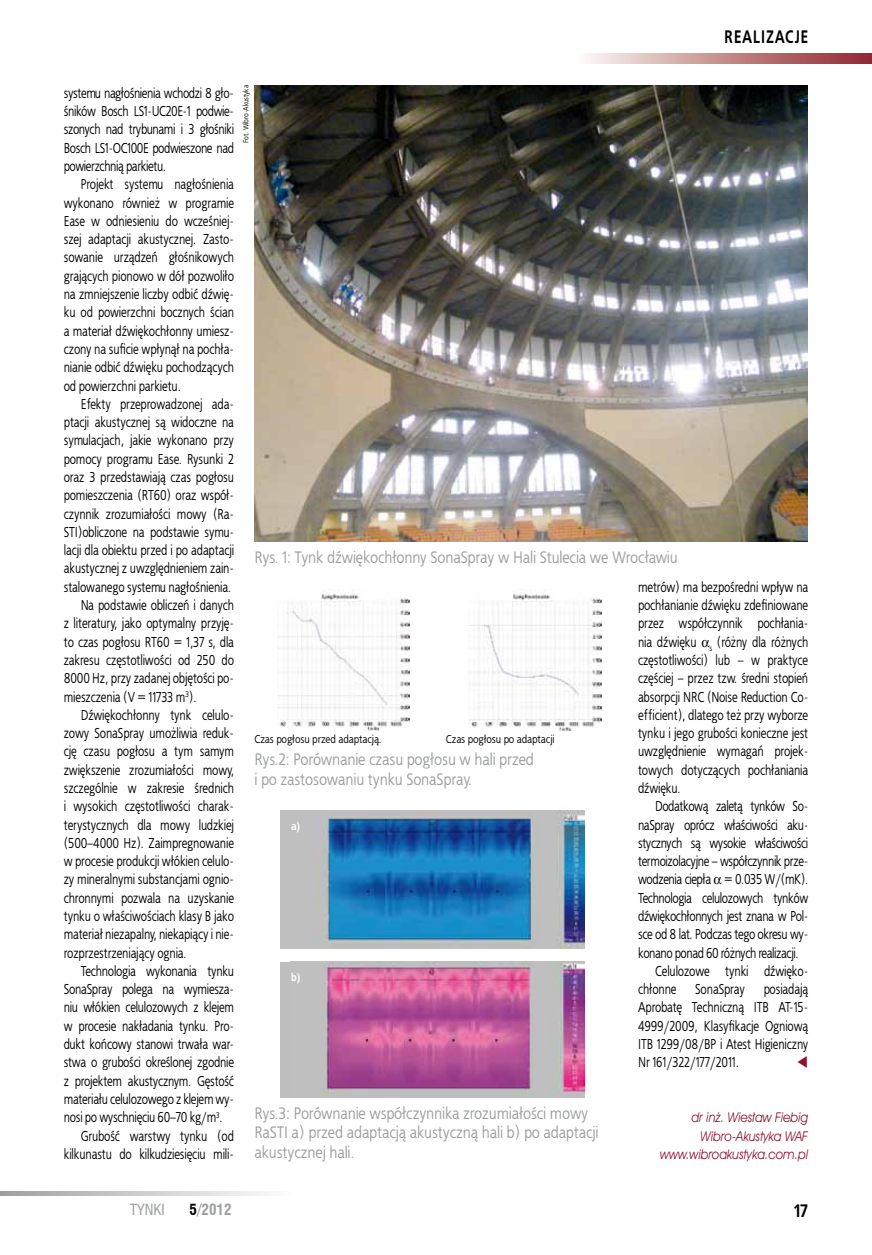
<style>
.page{position:relative;width:872px;height:1255px;background:#fff}
.page>*{position:absolute;margin:0;border:0;box-sizing:border-box;transform-origin:0 0}
.t1{font:700 18px "Bureau EFN";letter-spacing:.05em;color:#000;scale:.9 1}
.t2{font:700 18px "Bureau EFN";letter-spacing:.05em;color:#000}
.t3{font:16.5px/19.8px "Bureau EFN";color:#9c9e9f}
.t4{font:700 condensed 15px "Swiss 721 BT";color:#9c9e9f}
.t5{font:condensed 15px "Swiss 721 BT";color:#9c9e9f}
.t6{font:14.25px/18.3px "Bureau EFN";color:#000;text-align:justify;scale:.9 1}
.t7{font:14.25px "Bureau EFN";letter-spacing:-.02em;color:#000;scale:.9 1}
.t8{font:italic 13.5px/18.3px "Avant Garde Bk PL";color:#8d1230;text-align:right;scale:.9 1}
.t9{font:11.25px "Bureau EFN";color:#000}
.t10{font:700 11.25px "Bureau EFN";color:#fff}
.t11{font:7.5px "Bureau EFN";color:#000}
.s1{color:#000}
</style>
<div class="page">
<svg style="left:587px;top:53px;width:285px;height:11px;background:#c38a8a"></svg>
<svg style="left:0;top:1191px;width:263px;height:4px"></svg>
<img style="left:254px;top:85px;width:553px;height:456px">
<img style="left:278px;top:589px;width:132px;height:141px">
<img style="left:469px;top:590px;width:132px;height:141px">
<img style="left:280px;top:810px;width:305px;height:138px">
<div style="left:280px;top:961px;width:305px;height:136px;background:#bfbebf"></div>
<img style="left:325px;top:961px;width:260px;height:136px">
<p class="t1" style="left:724px;top:25px;width:95px">REALIZACJE</p>
<p class="t6" style="left:64px;top:84px;width:190px">systemu nagłośnienia wchodzi 8 gło&shy;śników Bosch LS1-UC20E-1 podwie&shy;szonych nad trybunami i 3 głośniki Bosch LS1-OC100E podwieszone nad powierzchnią parkietu.</p>
<p class="t6" style="left:64px;top:175px;width:190px;text-indent:17px">Projekt systemu nagłośnienia wykonano również w programie Ease w odniesieniu do wcześniej&shy;szej adaptacji akustycznej. Zasto&shy;sowanie urządzeń głośnikowych grających pionowo w dół pozwoliło na zmniejszenie liczby odbić dźwię&shy;ku od powierzchni bocznych ścian a materiał dźwiękochłonny umiesz&shy;czony na suficie wpłynął na pochła&shy;nianie odbić dźwięku pochodzących od powierzchni parkietu.</p>
<p class="t6" style="left:81px;top:395px;width:172px">Efekty przeprowadzonej ada-</p>
<p class="t6" style="left:64px;top:413px;width:190px">ptacji akustycznej są widoczne na</p>
<p class="t6" style="left:64px;top:431px;width:190px">symulacjach, jakie wykonano przy</p>
<p class="t6" style="left:64px;top:450px;width:190px">pomocy programu Ease. Rysunki 2</p>
<p class="t6" style="left:64px;top:468px;width:190px">oraz 3 przedstawiają czas pogłosu</p>
<p class="t6" style="left:64px;top:486px;width:190px">pomieszczenia (RT60) oraz współ-</p>
<p class="t6" style="left:64px;top:505px;width:190px">czynnik zrozumiałości mowy (Ra-</p>
<p class="t6" style="left:64px;top:523px;width:190px">STI)obliczone na podstawie symu-</p>
<p class="t6" style="left:64px;top:541px;width:191px">lacji dla obiektu przed i po adaptacji</p>
<p class="t6" style="left:64px;top:559px;width:190px">akustycznej z uwzględnieniem zain-</p>
<p class="t6" style="left:64px;top:578px;width:187px">stalowanego systemu nagłośnienia.</p>
<p class="t6" style="left:81px;top:596px;width:172px">Na podstawie obliczeń i danych</p>
<p class="t6" style="left:64px;top:614px;width:190px">z literatury, jako optymalny przyję-</p>
<p class="t6" style="left:64px;top:633px;width:190px">to czas pogłosu RT60 = 1,37 s, dla</p>
<p class="t6" style="left:64px;top:651px;width:190px">zakresu częstotliwości od 250 do</p>
<p class="t6" style="left:64px;top:669px;width:190px">8000 Hz, przy zadanej objętości po-</p>
<p class="t6" style="left:64px;top:687px;width:149px">mieszczenia (V = 11733 m<sup>3</sup>).</p>
<p class="t6" style="left:81px;top:706px;width:172px">Dźwiękochłonny tynk celulo-</p>
<p class="t6" style="left:64px;top:724px;width:190px">zowy SonaSpray umożliwia reduk-</p>
<p class="t6" style="left:64px;top:742px;width:190px">cję czasu pogłosu a tym samym</p>
<p class="t6" style="left:64px;top:761px;width:190px">zwiększenie zrozumiałości mowy,</p>
<p class="t6" style="left:64px;top:779px;width:190px">szczególnie w zakresie średnich</p>
<p class="t6" style="left:64px;top:797px;width:190px">i wysokich częstotliwości charak-</p>
<p class="t6" style="left:64px;top:815px;width:190px">terystycznych dla mowy ludzkiej</p>
<p class="t6" style="left:64px;top:834px;width:190px">(500–4000 Hz). Zaimpregnowanie</p>
<p class="t6" style="left:64px;top:852px;width:190px">w procesie produkcji włókien celulo-</p>
<p class="t6" style="left:64px;top:870px;width:190px">zy mineralnymi substancjami ognio-</p>
<p class="t6" style="left:64px;top:889px;width:190px">chronnymi pozwala na uzyskanie</p>
<p class="t6" style="left:64px;top:907px;width:190px">tynku o właściwościach klasy B jako</p>
<p class="t6" style="left:64px;top:925px;width:190px">materiał niezapalny, niekapiący i nie-</p>
<p class="t6" style="left:64px;top:943px;width:138px">rozprzestrzeniający ognia.</p>
<p class="t6" style="left:81px;top:962px;width:172px">Technologia wykonania tynku</p>
<p class="t6" style="left:64px;top:980px;width:190px">SonaSpray polega na wymiesza-</p>
<p class="t6" style="left:64px;top:998px;width:190px">niu włókien celulozowych z klejem</p>
<p class="t6" style="left:64px;top:1017px;width:190px">w procesie nakładania tynku. Pro-</p>
<p class="t6" style="left:64px;top:1035px;width:190px">dukt końcowy stanowi trwała war-</p>
<p class="t6" style="left:64px;top:1053px;width:190px">stwa o grubości określonej zgodnie</p>
<p class="t6" style="left:64px;top:1071px;width:190px">z projektem akustycznym. Gęstość</p>
<p class="t6" style="left:64px;top:1090px;width:190px">materiału celulozowego z klejem wy-</p>
<p class="t6" style="left:64px;top:1108px;width:178px">nosi po wyschnięciu 60–70 kg/m<sup>3</sup>.</p>
<p class="t6" style="left:81px;top:1126px;width:172px">Grubość warstwy tynku (od</p>
<p class="t6" style="left:64px;top:1144px;width:190px">kilkunastu do kilkudziesięciu mili-</p>
<p class="t11" style="left:242px;top:143px;width:59px;rotate:-90deg">Fot. Wibro-Akustyka</p>
<p class="t3" style="left:254px;top:547px;width:425px">Rys. 1: Tynk dźwiękochłonny SonaSpray w Hali Stulecia we Wrocławiu</p>
<p class="t9" style="left:254px;top:732px;width:129px">Czas pogłosu przed adaptacją.</p>
<p class="t9" style="left:446px;top:732px;width:110px">Czas pogłosu po adaptacji</p>
<p class="t3" style="left:254px;top:749px;width:281px">Rys.2: Porównanie czasu pogłosu w hali przed i po zastosowaniu tynku SonaSpray.</p>
<p class="t10" style="left:291px;top:818px;width:11px">A)</p>
<p class="t10" style="left:291px;top:970px;width:11px">B)</p>
<p class="t3" style="left:254px;top:1103px;width:345px">Rys.3: Porównanie współczynnika zrozumiałości mowy<br>RaSTI a) przed adaptacją akustyczną hali b) po adaptacji akustycznej hali.</p>
<p class="t6" style="left:638px;top:578px;width:190px">metrów) ma bezpośredni wpływ na pochłanianie dźwięku zdefiniowane przez współczynnik pochłania&shy;nia dźwięku <sub>s</sub> (różny dla różnych częstotliwości) lub – w praktyce częściej – przez tzw. średni stopień absorpcji NRC (Noise Reduction Co&shy;efficient), dlatego też przy wyborze tynku i jego grubości konieczne jest uwzględnienie wymagań projek&shy;towych dotyczących pochłaniania dźwięku.</p>
<p class="t7" style="left:655px;top:798px;width:172px">Dodatkową zaletą tynków So-</p>
<p class="t7" style="left:638px;top:816px;width:190px">naSpray oprócz właściwości aku-</p>
<p class="t7" style="left:638px;top:834px;width:190px">stycznych są wysokie właściwości</p>
<p class="t7" style="left:638px;top:853px;width:190px">termoizolacyjne – współczynnik prze-</p>
<p class="t7" style="left:638px;top:871px;width:190px">wodzenia ciepła = 0.035 W/(mK).</p>
<p class="t7" style="left:638px;top:889px;width:190px">Technologia celulozowych tynków</p>
<p class="t7" style="left:638px;top:907px;width:190px">dźwiękochłonnych jest znana w Pol-</p>
<p class="t7" style="left:638px;top:926px;width:190px">sce od 8 lat. Podczas tego okresu wy-</p>
<p class="t7" style="left:638px;top:944px;width:180px">konano ponad 60 różnych realizacji.</p>
<p class="t6" style="left:655px;top:962px;width:172px">Celulozowe tynki dźwięko-</p>
<p class="t6" style="left:638px;top:980px;width:44px">chłonne</p>
<p class="t6" style="left:695px;top:980px;width:57px">SonaSpray</p>
<p class="t6" style="left:638px;top:980px;width:190px;text-indent:126px">posiadają Aprobatę Techniczną ITB AT-15- 4999/2009, Klasyfikacje Ogniową ITB 1299/08/BP i Atest Higieniczny Nr 161/322/177/2011.</p>
<p class="t8" style="left:660px;top:1108px;width:166px">dr inż. Wiesław Fiebig<br>Wibro-Akustyka WAF www.wibroakustyka.com.pl</p>
<p class="t5" style="left:130px;top:1200px;width:36px">TYNKI</p>
<p class="t4" style="left:189px;top:1200px;width:44px"><span class="s1">5</span>/2012</p>
<p class="t2" style="left:793px;top:1198px;width:16px">17</p>
</div>
